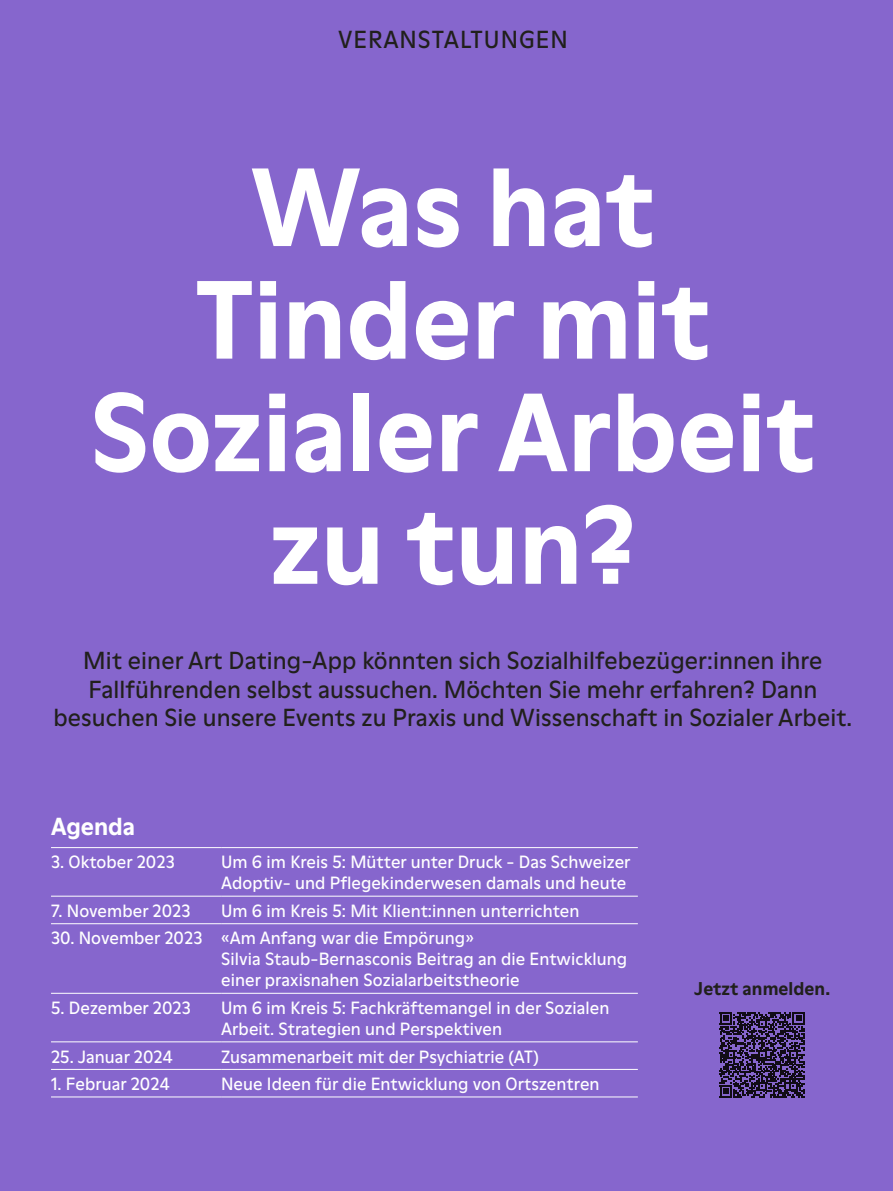
<style>
.page{position:relative;width:893px;height:1191px;background:#8666cd}
.page>*{position:absolute;margin:0;border:0;box-sizing:border-box;transform-origin:0 0}
.t1{font:700 108px/112.5px "Moderne LL";color:#fff;text-align:center}
.t2{font:24px/28.5px "Moderne LL";letter-spacing:.005em;color:#21201c;text-align:center}
.t3{font:24px "Moderne LL";letter-spacing:.04em;color:#21201c}
.t4{font:700 24px "Moderne LL";color:#fff}
.t5{font:700 18px "Moderne LL";letter-spacing:.005em;color:#21201c}
.t6{font:17.25px/21px "Moderne LL";letter-spacing:.005em;color:#fff}
</style>
<div class="page">
<hr style="left:51px;top:847px;width:170px;height:1px;background:#fff">
<hr style="left:221px;top:847px;width:417px;height:1px;background:#fff">
<hr style="left:51px;top:895px;width:170px;height:1px;background:#fff">
<hr style="left:221px;top:895px;width:417px;height:1px;background:#fff">
<hr style="left:51px;top:923px;width:170px;height:1px;background:#fff">
<hr style="left:221px;top:923px;width:417px;height:1px;background:#fff">
<hr style="left:51px;top:992px;width:170px;height:1px;background:#fff">
<hr style="left:221px;top:992px;width:417px;height:1px;background:#fff">
<hr style="left:51px;top:1041px;width:170px;height:1px;background:#fff">
<hr style="left:221px;top:1041px;width:417px;height:1px;background:#fff">
<hr style="left:51px;top:1069px;width:170px;height:1px;background:#fff">
<hr style="left:221px;top:1069px;width:417px;height:1px;background:#fff">
<hr style="left:51px;top:1096px;width:170px;height:1px;background:#fff">
<hr style="left:221px;top:1096px;width:417px;height:1px;background:#fff">
<svg style="left:720px;top:1012px;width:85px;height:85px"></svg>
<h2 class="t3" style="left:338px;top:23px;width:231px">VERANSTALTUNGEN</h2>
<h1 class="t1" style="left:90px;top:143px;width:726px">Was hat<br>Tinder mit<br>Sozialer Arbeit zu tun?</h1>
<h2 class="t2" style="left:54px;top:644px;width:800px">Mit einer Art Dating-App könnten sich Sozialhilfebezüger:innen ihre<br>Fallführenden selbst aussuchen. Möchten Sie mehr erfahren? Dann besuchen Sie unsere Events zu Praxis und Wissenschaft in Sozialer Arbeit.</h2>
<h2 class="t4" style="left:51px;top:809px;width:86px">Agenda</h2>
<p class="t6" style="left:51px;top:850px;width:125px">3. Oktober 2023</p>
<p class="t6" style="left:221px;top:850px;width:411px">Um 6 im Kreis 5: Mütter unter Druck - Das Schweizer<br>Adoptiv- und Pflegekinderwesen damals und heute</p>
<p class="t6" style="left:51px;top:899px;width:141px">7. November 2023</p>
<p class="t6" style="left:221px;top:899px;width:360px">Um 6 im Kreis 5: Mit Klient:innen unterrichten</p>
<p class="t6" style="left:221px;top:926px;width:408px;text-indent:-170px">30. November 2023 «Am Anfang war die Empörung»<br>Silvia Staub-Bernasconis Beitrag an die Entwicklung einer praxisnahen Sozialarbeitstheorie</p>
<p class="t6" style="left:51px;top:996px;width:141px">5. Dezember 2023</p>
<p class="t6" style="left:221px;top:996px;width:390px">Um 6 im Kreis 5: Fachkräftemangel in der Sozialen<br>Arbeit. Strategien und Perspektiven</p>
<p class="t6" style="left:51px;top:1044px;width:123px">25. Januar 2024</p>
<p class="t6" style="left:221px;top:1044px;width:319px">Zusammenarbeit mit der Psychiatrie (AT)</p>
<p class="t6" style="left:51px;top:1072px;width:120px">1. Februar 2024</p>
<p class="t6" style="left:221px;top:1072px;width:380px">Neue Ideen für die Entwicklung von Ortszentren</p>
<p class="t5" style="left:694px;top:975px;width:137px">Jetzt anmelden.</p>
</div>
